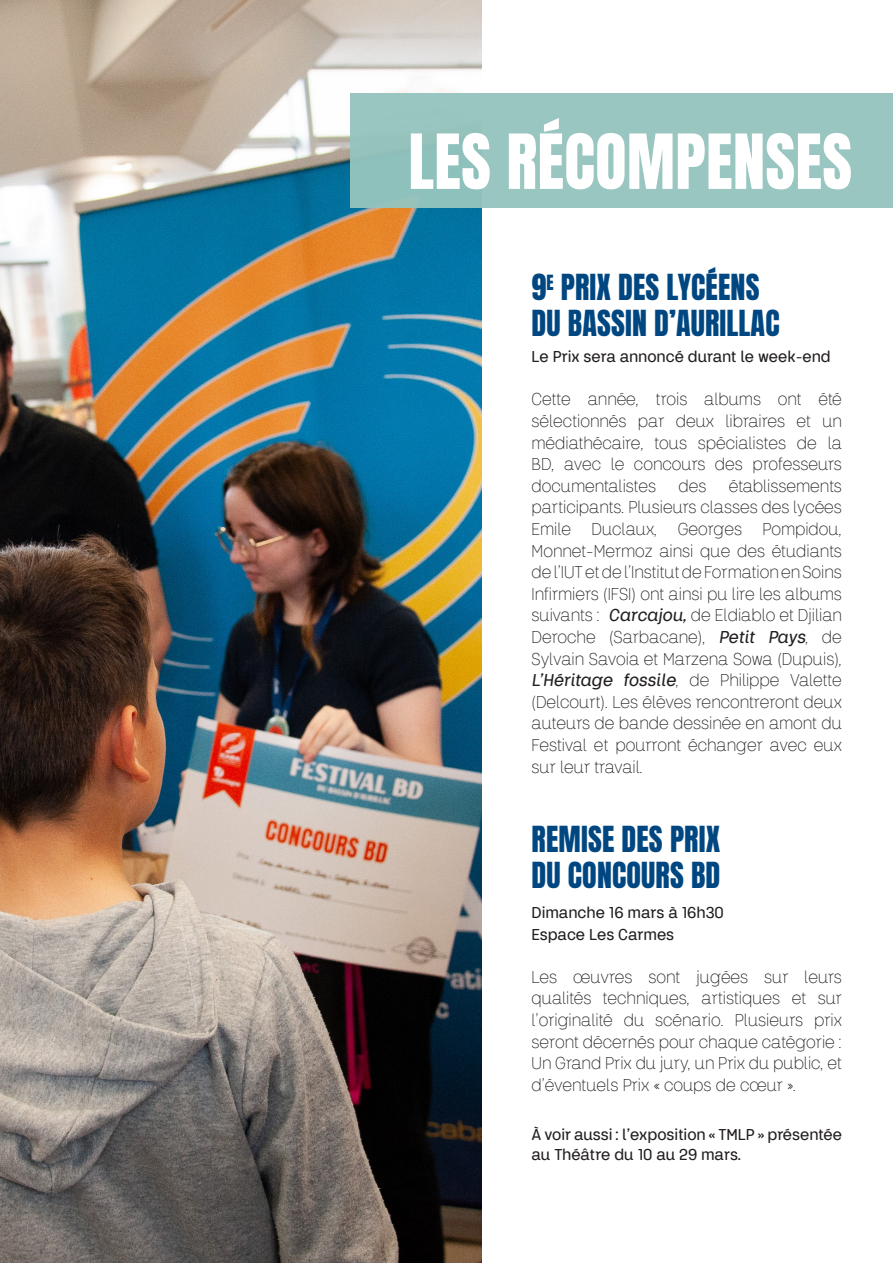
<style>
.page{position:relative;width:893px;height:1263px;background:#fff}
.page>*{position:absolute;margin:0;border:0;box-sizing:border-box;transform-origin:0 0}
.t1{font:64.5px "Anton";letter-spacing:.005em;color:#fff}
.t2{font:30px "Anton";letter-spacing:.005em;color:#004781}
.t3{font:300 18px/21.6px "Keymer Radius";color:#231f20;text-align:justify}
.t4{font:500 16.5px/19.5px "Keymer Radius";color:#231f20}
.s1{font-weight:500;font-style:italic}
</style>
<div class="page">
<img style="left:0;top:0;width:482px;height:1263px">
<div style="left:351px;top:94px;width:542px;height:114px;background:#95c4be"></div>
<p class="t1" style="left:408px;top:129px;width:445px">LES RÉCOMPENSES</p>
<p class="t2" style="left:531px;top:272px;width:229px">9<sup>E</sup> PRIX DES LYCÉENS</p>
<p class="t2" style="left:532px;top:308px;width:249px">DU BASSIN D’AURILLAC</p>
<p class="t4" style="left:531px;top:347px;width:301px">Le Prix sera annoncé durant le week-end</p>
<p class="t3" style="left:531px;top:389px;width:312px">Cette année, trois albums ont été sélectionnés par deux libraires et un médiathécaire, tous spécialistes de la BD, avec le concours des professeurs documentalistes des établissements participants. Plusieurs classes des lycées Emile Duclaux, Georges Pompidou, Monnet-Mermoz ainsi que des étudiants de l’IUT et de l’Institut de Formation en Soins Infirmiers (IFSI) ont ainsi pu lire les albums suivants : <span class="s1">Carcajou,</span> de Eldiablo et Djilian Deroche (Sarbacane), <span class="s1">Petit Pays</span>, de Sylvain Savoia et Marzena Sowa (Dupuis), <span class="s1">L’Héritage fossile</span>, de Philippe Valette (Delcourt). Les élèves rencontreront deux auteurs de bande dessinée en amont du Festival et pourront échanger avec eux sur leur travail.</p>
<p class="t2" style="left:532px;top:824px;width:190px">REMISE DES PRIX</p>
<p class="t2" style="left:532px;top:860px;width:190px">DU CONCOURS BD</p>
<p class="t4" style="left:531px;top:903px;width:194px">Dimanche 16 mars à 16h30</p>
<p class="t4" style="left:531px;top:924px;width:144px">Espace Les Carmes</p>
<p class="t3" style="left:531px;top:966px;width:312px">Les œuvres sont jugées sur leurs qualités techniques, artistiques et sur l’originalité du scénario. Plusieurs prix seront décernés pour chaque catégorie :<br>Un Grand Prix du jury, un Prix du public, et d’éventuels Prix « coups de cœur ».</p>
<p class="t4" style="left:531px;top:1125px;width:312px">À voir aussi : l’exposition « TMLP » présentée au Théâtre du 10 au 29 mars.</p>
</div>
